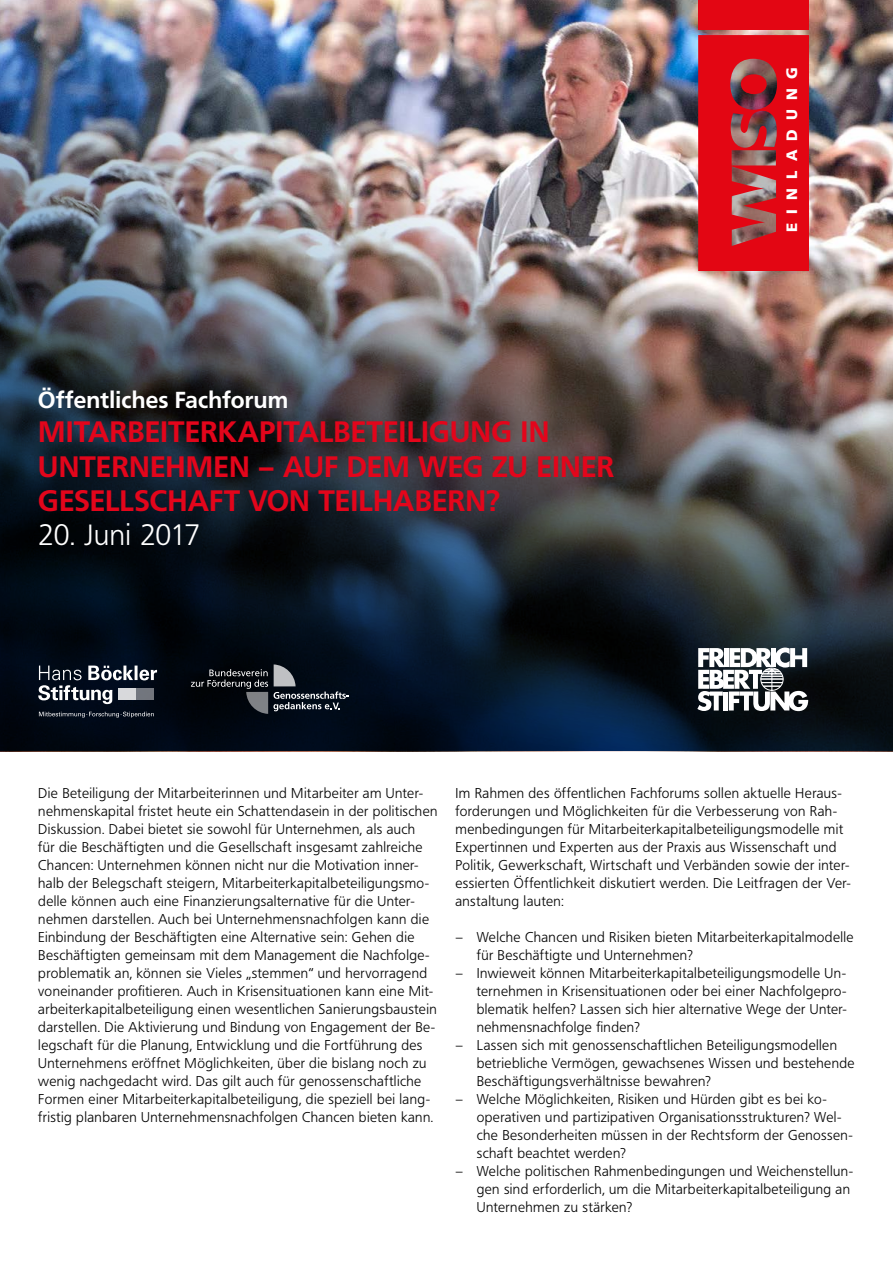
<style>
.page{position:relative;width:893px;height:1263px;background:#fff}
.page>*{position:absolute;margin:0;border:0;box-sizing:border-box;transform-origin:0 0}
.t1{font:700 29.25px/34.2px "Frutiger BQ";letter-spacing:.005em;color:#e3051b}
.t2{font:300 29.25px "Frutiger BQ";letter-spacing:-.01em;color:#fff}
.t3{font:700 22.95px "Frutiger BQ";letter-spacing:.01em;color:#fff}
.t4{font:900 15px "Frutiger BQ";letter-spacing:.61em;color:#fff}
.Innen_-_Fließtext_oh{font:300 14.1px/18px "Frutiger BQ";letter-spacing:.03em;color:#000}
</style>
<div class="page">
<img style="left:0;top:0;width:893px;height:751px">
<div style="left:698px;top:0;width:111px;height:30px;background:#e30613"></div>
<svg style="left:698px;top:35px;width:111px;height:236px;background:#ce1b25"></svg>
<svg style="left:697px;top:647px;width:111px;height:64px"></svg>
<svg style="left:191px;top:664px;width:158px;height:50px;background:#242931"></svg>
<svg style="left:38px;top:665px;width:119px;height:39px"></svg>
<svg style="left:39px;top:712px;width:115px;height:5px"></svg>
<p class="t3" style="left:38px;top:387px;width:252px">Öffentliches Fachforum</p>
<p class="t1" style="left:38px;top:415px;width:577px">MITARBEITERKAPITALBETEILIGUNG IN<br>UNTERNEHMEN – AUF DEM WEG ZU EINER<br>GESELLSCHAFT VON TEILHABERN?</p>
<p class="t2" style="left:38px;top:518px;width:163px">20. Juni 2017</p>
<p class="t4" style="left:783px;top:232px;width:166px;rotate:-90deg">EINLADUNG</p>
<p class="Innen_-_Fließtext_oh" style="left:38px;top:784px;width:401px">Die Beteiligung der Mitarbeiterinnen und Mitarbeiter am Unter&shy;nehmenskapital fristet heute ein Schattendasein in der politischen Diskussion. Dabei bietet sie sowohl für Unternehmen, als auch<br>für die Beschäftigten und die Gesellschaft insgesamt zahlreiche Chancen: Unternehmen können nicht nur die Motivation inner&shy;halb der Belegschaft steigern, Mitarbeiterkapitalbeteiligungsmo&shy;delle können auch eine Finanzierungsalternative für die Unter&shy;nehmen darstellen. Auch bei Unternehmensnachfolgen kann die Einbindung der Beschäftigten eine Alternative sein: Gehen die Beschäftigten gemeinsam mit dem Management die Nachfolge&shy;problematik an, können sie Vieles „stemmen“ und hervorragend voneinander profitieren. Auch in Krisensituationen kann eine Mit&shy;arbeiterkapitalbeteiligung einen wesentlichen Sanierungsbaustein darstellen. Die Aktivierung und Bindung von Engagement der Be&shy;legschaft für die Planung, Entwicklung und die Fortführung des Unternehmens eröffnet Möglichkeiten, über die bislang noch zu wenig nachgedacht wird. Das gilt auch für genossenschaftliche Formen einer Mitarbeiterkapitalbeteiligung, die speziell bei lang&shy;fristig planbaren Unternehmensnachfolgen Chancen bieten kann.</p>
<p class="Innen_-_Fließtext_oh" style="left:455px;top:784px;width:397px">Im Rahmen des öffentlichen Fachforums sollen aktuelle Heraus&shy;forderungen und Möglichkeiten für die Verbesserung von Rah&shy;menbedingungen für Mitarbeiterkapitalbeteiligungsmodelle mit Expertinnen und Experten aus der Praxis aus Wissenschaft und Politik, Gewerkschaft, Wirtschaft und Verbänden sowie der inter&shy;essierten Öffentlichkeit diskutiert werden. Die Leitfragen der Ver&shy;anstaltung lauten:</p>
<p class="Innen_-_Fließtext_oh" style="left:477px;top:928px;width:378px;text-indent:-21px">– Welche Chancen und Risiken bieten Mitarbeiterkapitalmodelle für Beschäftigte und Unternehmen?</p>
<p class="Innen_-_Fließtext_oh" style="left:477px;top:964px;width:372px;text-align:justify;text-indent:-21px">– Inwieweit können Mitarbeiterkapitalbeteiligungsmodelle Un&shy;ternehmen in Krisensituationen oder bei einer Nachfolgepro&shy;blematik helfen? Lassen sich hier alternative Wege der Unter&shy;nehmensnachfolge finden?</p>
<p class="Innen_-_Fließtext_oh" style="left:477px;top:1036px;width:379px;text-indent:-21px">– Lassen sich mit genossenschaftlichen Beteiligungsmodellen betriebliche Vermögen, gewachsenes Wissen und bestehende<br>Beschäftigungsverhältnisse bewahren?</p>
<p class="Innen_-_Fließtext_oh" style="left:477px;top:1090px;width:378px;text-indent:-21px">– Welche Möglichkeiten, Risiken und Hürden gibt es bei ko&shy;operativen und partizipativen Organisationsstrukturen? Wel&shy;che Besonderheiten müssen in der Rechtsform der Genossen&shy;schaft beachtet werden?</p>
<p class="Innen_-_Fließtext_oh" style="left:477px;top:1162px;width:378px;text-indent:-21px">– Welche politischen Rahmenbedingungen und Weichenstellun&shy;gen sind erforderlich, um die Mitarbeiterkapitalbeteiligung an<br>Unternehmen zu stärken?</p>
</div>
